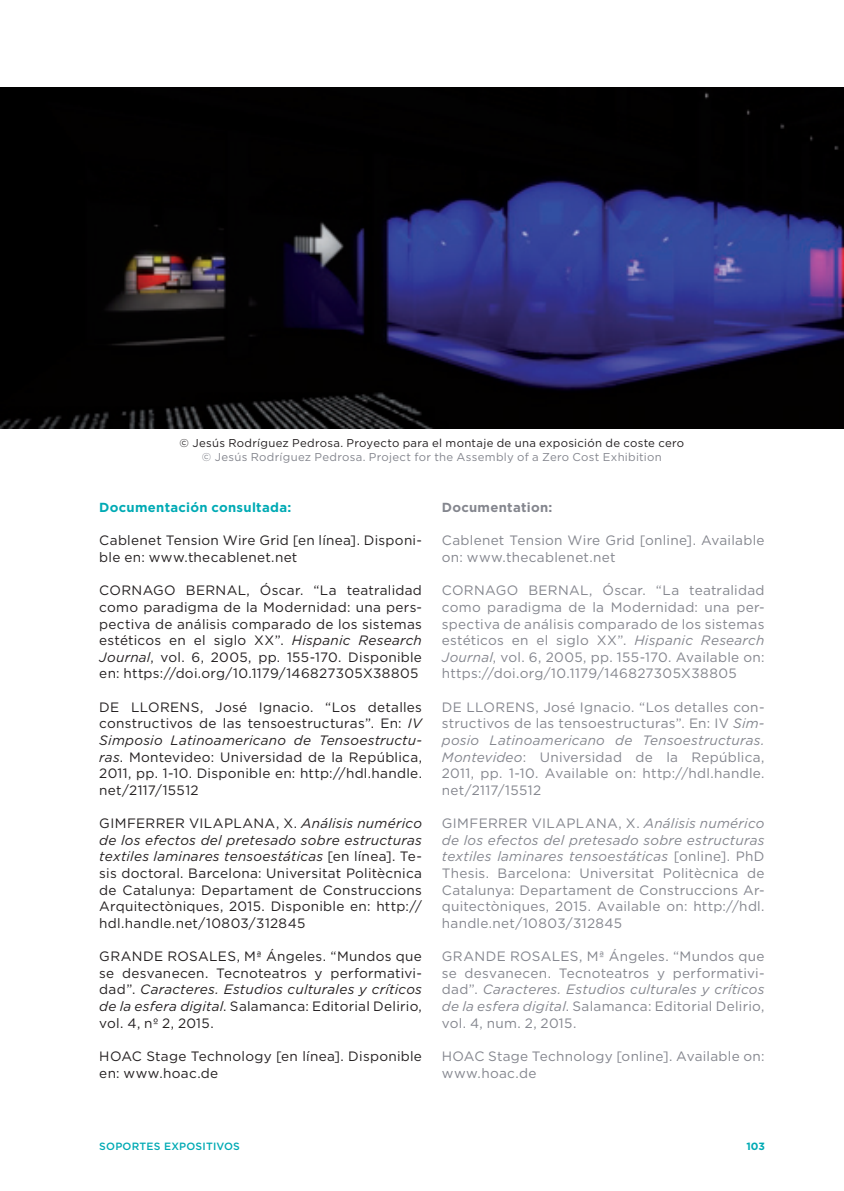
<style>
.page{position:relative;width:844px;height:1191px;background:#fff}
.page>*{position:absolute;margin:0;border:0;box-sizing:border-box;transform-origin:0 0}
.t1{font:13.65px/16.6px "Gotham";letter-spacing:.02em;color:#231f20;text-align:justify}
.t2{font:13.65px/16.6px "Gotham";letter-spacing:.02em;color:#84868e;text-align:justify}
.t3{font:700 13.12px "Gotham";letter-spacing:.025em;color:#00aab4}
.t4{font:700 13.12px "Gotham";letter-spacing:.02em;color:#84868e}
.t5{font:11.38px "Gotham";letter-spacing:.025em;color:#231f20}
.t6{font:11.38px "Gotham";letter-spacing:.025em;color:#84868e}
.t7{font:500 10.5px "Gotham";letter-spacing:.02em;color:#00aab4}
.t8{font:700 10.5px "Gotham";color:#00aab4}
.s1{font-style:italic}
</style>
<div class="page">
<img style="left:0;top:88px;width:843px;height:341px">
<p class="t5" style="left:179px;top:435px;width:506px">© Jesús Rodríguez Pedrosa. Proyecto para el montaje de una exposición de coste cero</p>
<p class="t6" style="left:202px;top:449px;width:461px">© Jesús Rodríguez Pedrosa. Project for the Assembly of a Zero Cost Exhibition</p>
<p class="t3" style="left:99px;top:499px;width:193px">Documentación consultada:</p>
<p class="t1" style="left:99px;top:532px;width:324px">Cablenet Tension Wire Grid [en línea]. Disponi&shy;ble en: www.thecablenet.net</p>
<p class="t1" style="left:99px;top:582px;width:324px">CORNAGO BERNAL, Óscar. “La teatralidad como paradigma de la Modernidad: una pers&shy;pectiva de análisis comparado de los sistemas estéticos en el siglo XX”. <span class="s1">Hispanic Research Journal</span>, vol. 6, 2005, pp. 155-170. Disponible en: https://doi.org/10.1179/146827305X38805</p>
<p class="t1" style="left:99px;top:698px;width:324px">DE LLORENS, José Ignacio. “Los detalles constructivos de las tensoestructuras”. En: <span class="s1">IV Simposio Latinoamericano de Tensoestructu&shy;ras</span>. Montevideo: Universidad de la República, 2011, pp. 1-10. Disponible en: http://hdl.handle. net/2117/15512</p>
<p class="t1" style="left:99px;top:814px;width:324px">GIMFERRER VILAPLANA, X. <span class="s1">Análisis numérico de los efectos del pretesado sobre estructuras textiles laminares tensoestáticas</span> [en línea]. Te&shy;sis doctoral. Barcelona: Universitat Politècnica de Catalunya: Departament de Construccions Arquitectòniques, 2015. Disponible en: http:// hdl.handle.net/10803/312845</p>
<p class="t1" style="left:99px;top:947px;width:324px">GRANDE ROSALES, Mª Ángeles. “Mundos que se desvanecen. Tecnoteatros y performativi&shy;dad”. <span class="s1">Caracteres. Estudios culturales y críticos de la esfera digital</span>. Salamanca: Editorial Delirio, vol. 4, nº 2, 2015.</p>
<p class="t1" style="left:99px;top:1047px;width:324px">HOAC Stage Technology [en línea]. Disponible en: www.hoac.de</p>
<p class="t4" style="left:441px;top:499px;width:112px">Documentation:</p>
<p class="t2" style="left:441px;top:532px;width:324px">Cablenet Tension Wire Grid [online]. Available on: www.thecablenet.net</p>
<p class="t2" style="left:441px;top:582px;width:324px">CORNAGO BERNAL, Óscar. “La teatralidad como paradigma de la Modernidad: una per&shy;spectiva de análisis comparado de los sistemas estéticos en el siglo XX”. <span class="s1">Hispanic Research Journal</span>, vol. 6, 2005, pp. 155-170. Available on: https://doi.org/10.1179/146827305X38805</p>
<p class="t2" style="left:441px;top:698px;width:324px">DE LLORENS, José Ignacio. “Los detalles con&shy;structivos de las tensoestructuras”. En: IV <span class="s1">Sim&shy;posio Latinoamericano de Tensoestructuras.<br>Montevideo</span>: Universidad de la República, 2011, pp. 1-10. Available on: http://hdl.handle. net/2117/15512</p>
<p class="t2" style="left:441px;top:814px;width:324px">GIMFERRER VILAPLANA, X. <span class="s1">Análisis numérico de los efectos del pretesado sobre estructuras textiles laminares tensoestáticas</span> [online]. PhD Thesis. Barcelona: Universitat Politècnica de Catalunya: Departament de Construccions Ar&shy;quitectòniques, 2015. Available on: http://hdl. handle.net/10803/312845</p>
<p class="t2" style="left:441px;top:947px;width:324px">GRANDE ROSALES, Mª Ángeles. “Mundos que se desvanecen. Tecnoteatros y performativi&shy;dad”. <span class="s1">Caracteres. Estudios culturales y críticos de la esfera digital</span>. Salamanca: Editorial Delirio, vol. 4, num. 2, 2015.</p>
<p class="t2" style="left:441px;top:1047px;width:324px">HOAC Stage Technology [online]. Available on: www.hoac.de</p>
<p class="t7" style="left:99px;top:1139px;width:142px">SOPORTES EXPOSITIVOS</p>
<p class="t8" style="left:746px;top:1139px;width:20px">103</p>
</div>
